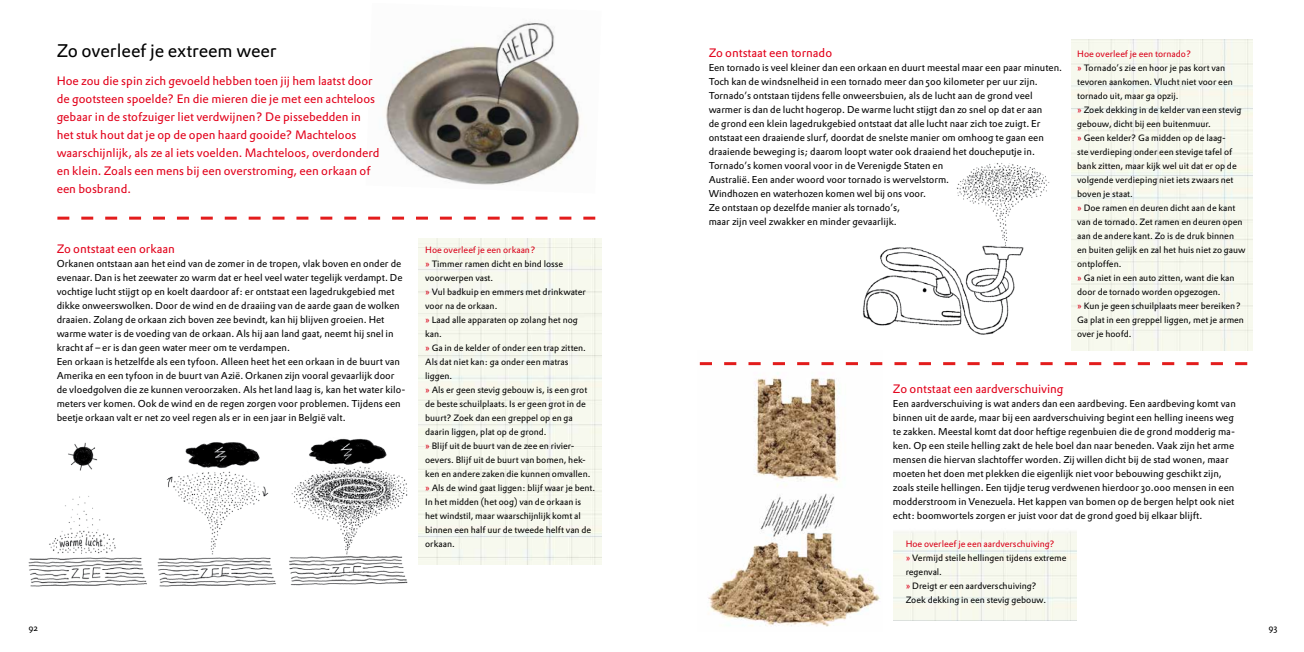
<style>
.page{position:relative;width:1304px;height:652px;background:#fff}
.page>*{position:absolute;margin:0;border:0;box-sizing:border-box;transform-origin:0 0}
.t1{font:18px "DTL Prokyon ST";color:#000}
.t2{font:12px/18px "DTL Prokyon ST";color:#e2001a}
.t3{font:9.8px/14px "DTL Prokyon ST";color:#000}
.t4{font:9px/14px "DTL Prokyon ST";color:#000}
.s1{color:#e2001a}
</style>
<div class="page">
<img style="left:699px;top:362px;width:184px;height:265px">
<svg style="left:57px;top:217px;width:538px;height:3px"></svg>
<svg style="left:700px;top:362px;width:547px;height:3px"></svg>
<img style="left:28px;top:438px;width:380px;height:149px">
<img style="left:863px;top:163px;width:187px;height:172px">
<img style="left:418px;top:239px;width:184px;height:326px">
<img style="left:1071px;top:40px;width:182px;height:311px">
<img style="left:893px;top:530px;width:184px;height:91px">
<img style="left:385px;top:22px;width:195px;height:163px">
<h1 class="t1" style="left:57px;top:39px;width:222px">Zo overleef je extreem weer</h1>
<p class="t2" style="left:57px;top:71px;width:324px">Hoe zou die spin zich gevoeld hebben toen jij hem laatst door de gootsteen spoelde? En die mieren die je met een achteloos gebaar in de stofzuiger liet verdwijnen? De pissebedden in het stuk hout dat je op de open haard gooide? Machteloos waarschijnlijk, als ze al iets voelden. Machteloos, overdonderd en klein. Zoals een mens bij een overstroming, een orkaan of een bosbrand.</p>
<p class="t2" style="left:57px;top:239px;width:120px">Zo ontstaat een orkaan</p>
<p class="t3" style="left:57px;top:256px;width:350px">Orkanen ontstaan aan het eind van de zomer in de tropen, vlak boven en onder de evenaar. Dan is het zeewater zo warm dat er heel veel water tegelijk verdampt. De vochtige lucht stijgt op en koelt daardoor af: er ontstaat een lagedrukgebied met dikke onweerswolken. Door de wind en de draaiing van de aarde gaan de wolken draaien. Zolang de orkaan zich boven zee bevindt, kan hij blijven groeien. Het warme water is de voeding van de orkaan. Als hij aan land gaat, neemt hij snel in kracht af – er is dan geen water meer om te verdampen.<br>Een orkaan is hetzelfde als een tyfoon. Alleen heet het een orkaan in de buurt van Amerika en een tyfoon in de buurt van Azië. Orkanen zijn vooral gevaarlijk door de vloedgolven die ze kunnen veroorzaken. Als het land laag is, kan het water kilo&shy;meters ver komen. Ook de wind en de regen zorgen voor problemen. Tijdens een beetje orkaan valt er net zo veel regen als er in een jaar in België valt.</p>
<p class="t4" style="left:425px;top:242px;width:172px"><span class="s1">Hoe overleef je een orkaan?<br>»</span> Timmer ramen dicht en bind losse voorwerpen vast.<br><span class="s1">»</span> Vul badkuip en emmers met drinkwater voor na de orkaan.<br><span class="s1">»</span> Laad alle apparaten op zolang het nog kan.<br><span class="s1">»</span> Ga in de kelder of onder een trap zitten.<br>Als dat niet kan: ga onder een matras liggen.<br><span class="s1">»</span> Als er geen stevig gebouw is, is een grot de beste schuilplaats. Is er geen grot in de buurt? Zoek dan een greppel op en ga daarin liggen, plat op de grond.<br><span class="s1">»</span> Blijf uit de buurt van de zee en rivier&shy;oevers. Blijf uit de buurt van bomen, hek&shy;ken en andere zaken die kunnen omvallen. <span class="s1">»</span> Als de wind gaat liggen: blijf waar je bent.<br>In het midden (het oog) van de orkaan is het windstil, maar waarschijnlijk komt al binnen een half uur de tweede helft van de orkaan.</p>
<p class="t2" style="left:709px;top:43px;width:125px">Zo ontstaat een tornado</p>
<p class="t3" style="left:709px;top:60px;width:355px">Een tornado is veel kleiner dan een orkaan en duurt meestal maar een paar minuten.<br>Toch kan de windsnelheid in een tornado meer dan 500 kilometer per uur zijn.<br>Tornado’s ontstaan tijdens felle onweersbuien, als de lucht aan de grond veel warmer is dan de lucht hogerop. De warme lucht stijgt dan zo snel op dat er aan<br>de grond een klein lagedrukgebied ontstaat dat alle lucht naar zich toe zuigt. Er ontstaat een draaiende slurf, doordat de snelste manier om omhoog te gaan een draaiende beweging is; daarom loopt water ook draaiend het doucheputje in.<br>Tornado’s komen vooral voor in de Verenigde Staten en<br>Australië. Een ander woord voor tornado is wervelstorm.<br>Windhozen en waterhozen komen wel bij ons voor.<br>Ze ontstaan op dezelfde manier als tornado’s,<br>maar zijn veel zwakker en minder gevaarlijk.</p>
<p class="t4" style="left:1077px;top:47px;width:170px"><span class="s1">Hoe overleef je een tornado?<br>»</span> Tornado’s zie en hoor je pas kort van tevoren aankomen. Vlucht niet voor een tornado uit, maar ga opzij.<br><span class="s1">»</span> Zoek dekking in de kelder van een stevig gebouw, dicht bij een buitenmuur.<br><span class="s1">»</span> Geen kelder? Ga midden op de laag-<br>ste verdieping onder een stevige tafel of bank zitten, maar kijk wel uit dat er op de volgende verdieping niet iets zwaars net boven je staat.<br><span class="s1">»</span> Doe ramen en deuren dicht aan de kant van de tornado. Zet ramen en deuren open aan de andere kant. Zo is de druk binnen en buiten gelijk en zal het huis niet zo gauw ontploffen.<br><span class="s1">»</span> Ga niet in een auto zitten, want die kan door de tornado worden opgezogen.<br><span class="s1">»</span> Kun je geen schuilplaats meer bereiken?<br>Ga plat in een greppel liggen, met je armen over je hoofd.</p>
<p class="t2" style="left:893px;top:379px;width:172px">Zo ontstaat een aardverschuiving</p>
<p class="t3" style="left:893px;top:396px;width:344px">Een aardverschuiving is wat anders dan een aardbeving. Een aardbeving komt van binnen uit de aarde, maar bij een aardverschuiving begint een helling ineens weg te zakken. Meestal komt dat door heftige regenbuien die de grond modderig ma&shy;ken. Op een steile helling zakt de hele boel dan naar beneden. Vaak zijn het arme mensen die hiervan slachtoffer worden. Zij willen dicht bij de stad wonen, maar moeten het doen met plekken die eigenlijk niet voor bebouwing geschikt zijn, zoals steile hellingen. Een tijdje terug verdwenen hierdoor 30.000 mensen in een modderstroom in Venezuela. Het kappen van bomen op de bergen helpt ook niet echt: boomwortels zorgen er juist voor dat de grond goed bij elkaar blijft.</p>
<p class="t4" style="left:906px;top:537px;width:162px"><span class="s1">Hoe overleef je een aardverschuiving?<br>»</span> Vermijd steile hellingen tijdens extreme regenval.<br><span class="s1">»</span> Dreigt er een aardverschuiving?<br>Zoek dekking in een stevig gebouw.</p>
<p class="t4" style="left:28px;top:620px;width:11px">92</p>
<p class="t4" style="left:1268px;top:620px;width:11px">93</p>
</div>
